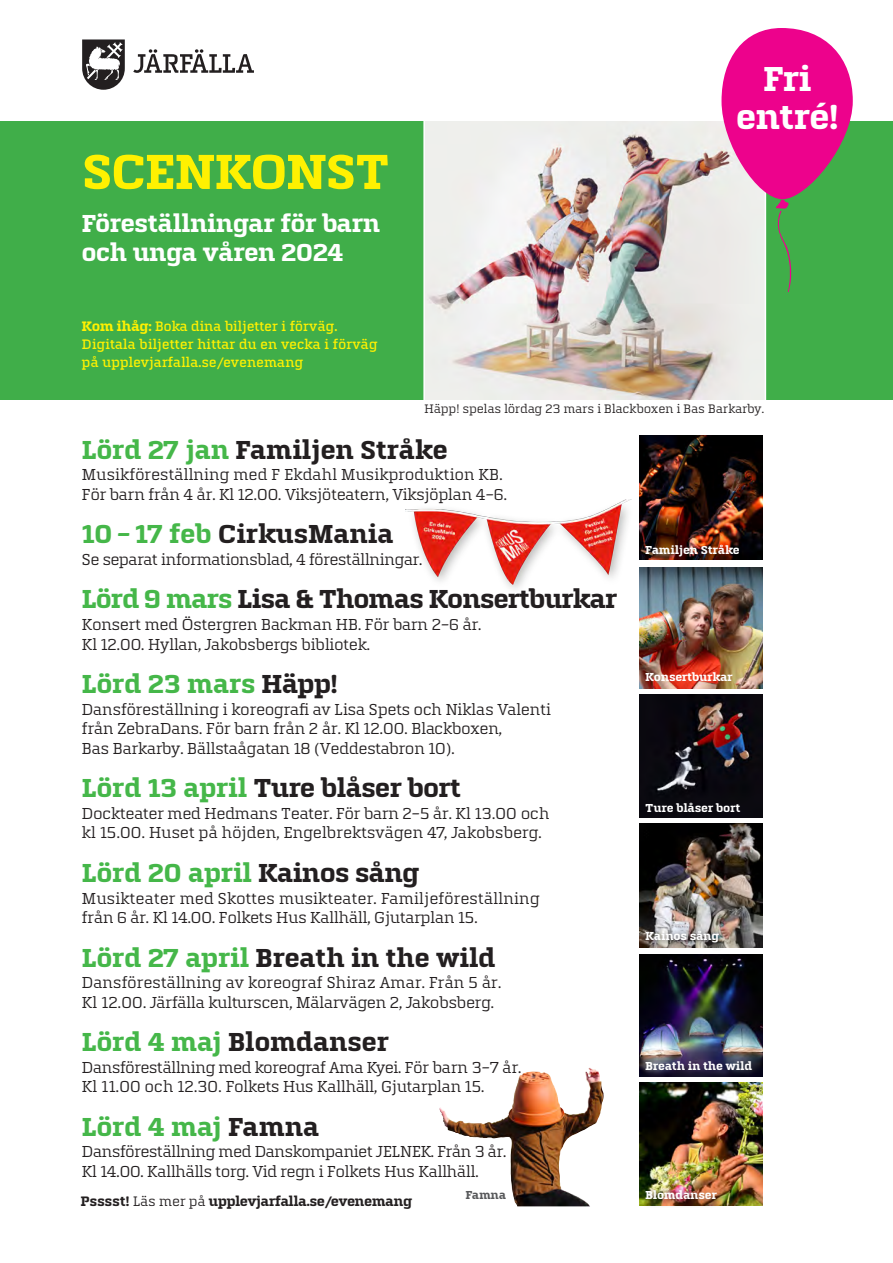
<style>
.page{position:relative;width:893px;height:1263px;background:#fff}
.page>*{position:absolute;margin:0;border:0;box-sizing:border-box;transform-origin:0 0}
.t1{font:700 51px "Quitador For Jarfalla";letter-spacing:-.04em;color:#fff101}
.t2{font:700 35.85px "Quitador For Jarfalla";letter-spacing:-.035em;color:#fff}
.t3{font:700 27px "Quitador For Jarfalla";letter-spacing:-.025em;color:#231f20}
.t4{font:700 27px "Quitador For Jarfalla";letter-spacing:-.025em;color:#45b749}
.t5{font:700 27px "Quitador For Jarfalla";letter-spacing:-.05em;color:#231f20}
.t6{font:700 25.5px/28.8px "Quitador For Jarfalla";letter-spacing:-.035em;color:#fff}
.t7{font:16.5px/19.5px "Quitador For Jarfalla";letter-spacing:-.04em;color:#231f20}
.t8{font:16.5px/19.5px "Quitador For Jarfalla";letter-spacing:-.02em;color:#231f20}
.t9{font:500 14.25px/17.7px "Quitador For Jarfalla";letter-spacing:-.025em;color:#fff101}
.t10{font:700 14.25px "Quitador For Jarfalla";letter-spacing:-.04em;color:#231f20}
.t11{font:12.75px "Quitador For Jarfalla";letter-spacing:-.025em;color:#231f20}
.t12{font:700 12px "Quitador For Jarfalla";letter-spacing:-.025em;color:#fff}
.t13{font:700 12px "Quitador For Jarfalla";letter-spacing:-.025em;color:#57585a}
.s1{font-weight:700}
.s2{color:#45b749}
.s3{color:#231f20}
.s4{font-weight:400}
</style>
<div class="page">
<div style="left:0;top:121px;width:893px;height:278px;background:#40ae49"></div>
<svg style="left:133px;top:49px;width:121px;height:24px"></svg>
<svg style="left:82px;top:39px;width:43px;height:51px"></svg>
<img style="left:425px;top:121px;width:340px;height:278px">
<hr style="left:423px;top:103px;width:2px;height:304px;background:#fff">
<hr style="left:765px;top:105px;width:1px;height:304px;background:#fff">
<svg style="left:721px;top:28px;width:132px;height:264px"></svg>
<img style="left:639px;top:436px;width:124px;height:123px">
<img style="left:639px;top:567px;width:124px;height:121px">
<img style="left:639px;top:694px;width:124px;height:124px">
<img style="left:639px;top:824px;width:124px;height:123px">
<div style="left:641px;top:926px;width:87px;height:26px;background:#231f20;opacity:.85"></div>
<img style="left:639px;top:954px;width:124px;height:122px">
<img style="left:639px;top:1082px;width:124px;height:123px">
<div style="left:641px;top:1185px;width:86px;height:24px;background:#231f20;opacity:.75"></div>
<img style="left:406px;top:499px;width:235px;height:154px">
<img style="left:516px;top:1068px;width:74px;height:47px">
<p class="t1" style="left:82px;top:144px;width:310px">SCENKONST</p>
<p class="t6" style="left:82px;top:209px;width:300px">Föreställningar för barn och unga våren 2024</p>
<p class="t9" style="left:82px;top:318px;width:297px"><span class="s1">Kom ihåg:</span> Boka dina biljetter i förväg.<br>Digitala biljetter hittar du en vecka i förväg på upplevjarfalla.se/evenemang</p>
<p class="t2" style="left:763px;top:60px;width:51px">Fri</p>
<p class="t2" style="left:736px;top:97px;width:105px">entré!</p>
<p class="t11" style="left:424px;top:402px;width:342px">Häpp! spelas lördag 23 mars i Blackboxen i Bas Barkarby.</p>
<p class="t3" style="left:82px;top:435px;width:368px"><span class="s2">Lörd 27 jan</span> Familjen Stråke</p>
<p class="t7" style="left:82px;top:465px;width:427px">Musikföreställning med F Ekdahl Musikproduktion KB.<br>För barn från 4 år. Kl 12.00. Viksjöteatern, Viksjöplan 4–6.</p>
<p class="t3" style="left:82px;top:519px;width:314px"><span class="s2">10 – 17 feb</span> CirkusMania</p>
<p class="t7" style="left:82px;top:550px;width:342px">Se separat informationsblad, 4 föreställningar.</p>
<p class="t5" style="left:82px;top:585px;width:537px"><span class="s2">Lörd 9 mars</span> Lisa &amp; Thomas Konsertburkar</p>
<p class="t7" style="left:82px;top:615px;width:402px">Konsert med Östergren Backman HB. För barn 2–6 år.<br>Kl 12.00. Hyllan, Jakobsbergs bibliotek.</p>
<p class="t4" style="left:82px;top:669px;width:258px">Lörd 23 mars <span class="s3">Häpp!</span></p>
<p class="t7" style="left:82px;top:699px;width:471px">Dansföreställning i koreografi av Lisa Spets och Niklas Valenti från ZebraDans. För barn från 2 år. Kl 12.00. Blackboxen,<br>Bas Barkarby. Bällstaågatan 18 (Veddestabron 10).</p>
<p class="t3" style="left:82px;top:773px;width:381px"><span class="s2">Lörd 13 april</span> Ture blåser bort</p>
<p class="t7" style="left:82px;top:804px;width:470px">Dockteater med Hedmans Teater. För barn 2–5 år. Kl 13.00 och kl 15.00. Huset på höjden, Engelbrektsvägen 47, Jakobsberg.</p>
<p class="t4" style="left:82px;top:858px;width:340px">Lörd 20 april <span class="s3">Kainos sång</span></p>
<p class="t8" style="left:82px;top:888px;width:460px">Musikteater med Skottes musikteater. Familjeföreställning från 6 år. Kl 14.00. Folkets Hus Kallhäll, Gjutarplan 15.</p>
<p class="t3" style="left:82px;top:943px;width:416px"><span class="s2">Lörd 27 april</span> Breath in the wild</p>
<p class="t7" style="left:82px;top:973px;width:421px">Dansföreställning av koreograf Shiraz Amar. Från 5 år.<br>Kl 12.00. Järfälla kulturscen, Mälarvägen 2, Jakobsberg.</p>
<p class="t3" style="left:82px;top:1027px;width:309px"><span class="s2">Lörd 4 maj</span> Blomdanser</p>
<p class="t7" style="left:82px;top:1057px;width:442px">Dansföreställning med koreograf Ama Kyei. För barn 3–7 år.<br>Kl 11.00 och 12.30. Folkets Hus Kallhäll, Gjutarplan 15.</p>
<p class="t4" style="left:82px;top:1112px;width:239px">Lörd 4 maj <span class="s3">Famna</span></p>
<p class="t7" style="left:82px;top:1142px;width:426px">Dansföreställning med Danskompaniet JELNEK. Från 3 år.<br>Kl 14.00. Kallhälls torg. Vid regn i Folkets Hus Kallhäll.</p>
<p class="t13" style="left:465px;top:1188px;width:42px">Famna</p>
<p class="t10" style="left:81px;top:1193px;width:333px">Psssst! <span class="s4">Läs mer på</span> upplevjarfalla.se/evenemang</p>
<p class="t12" style="left:645px;top:544px;width:96px">Familjen Stråke</p>
<p class="t12" style="left:645px;top:671px;width:89px">Konsertburkar</p>
<p class="t12" style="left:645px;top:801px;width:97px">Ture blåser bort</p>
<p class="t12" style="left:645px;top:929px;width:75px">Kainos sång</p>
<p class="t12" style="left:645px;top:1060px;width:108px">Breath in the wild</p>
<p class="t12" style="left:645px;top:1188px;width:73px">Blomdanser</p>
</div>
